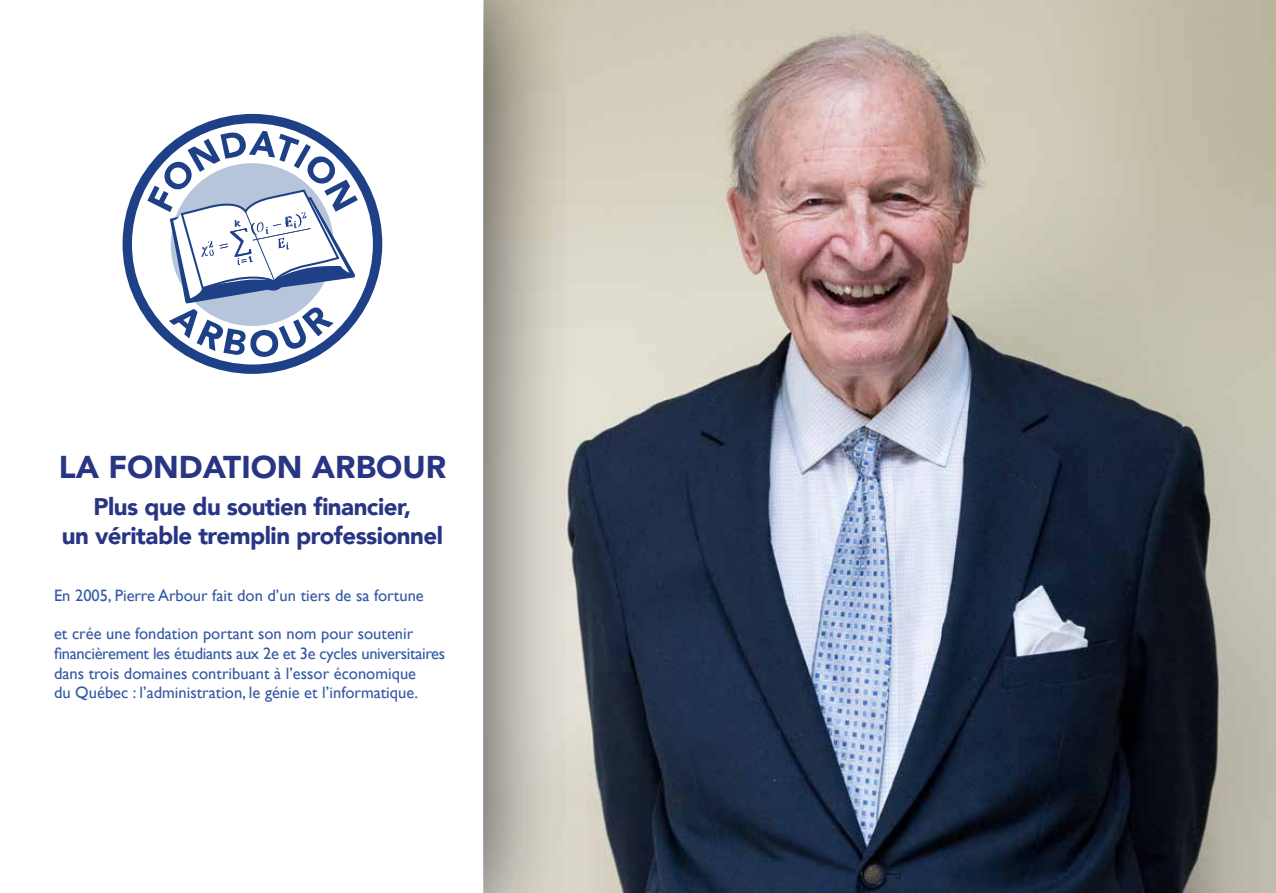
<style>
.page{position:relative;width:1276px;height:893px;background:#fff}
.page>*{position:absolute;margin:0;border:0;box-sizing:border-box;transform-origin:0 0}
.t1{font:900 31.5px "Avenir";color:#283583}
.t2{font:900 24px/28.8px "Avenir";letter-spacing:-.02em;color:#283583;text-align:center}
.t3{font:16.5px/19.8px "Gill Sans";color:#3559a4}
</style>
<div class="page">
<img style="left:578px;top:0;width:698px;height:893px">
<div style="left:0;top:0;width:578px;height:893px;background:#000;opacity:.75"></div>
<div style="left:0;top:0;width:483px;height:893px;background:#fff"></div>
<svg style="left:122px;top:114px;width:260px;height:260px"></svg>
<svg style="left:147px;top:131px;width:211px;height:226px"></svg>
<h1 class="t1" style="left:59px;top:440px;width:389px">LA FONDATION ARBOUR</h1>
<h2 class="t2" style="left:62px;top:492px;width:383px">Plus que du soutien financier,<br>un véritable tremplin professionnel</h2>
<p class="t3" style="left:54px;top:585px;width:371px">En 2005, Pierre Arbour fait don d’un tiers de sa fortune</p>
<p class="t3" style="left:54px;top:623px;width:393px">et crée une fondation portant son nom pour soutenir financièrement les étudiants aux 2e et 3e cycles universitaires dans trois domaines contribuant à l’essor économique<br>du Québec : l’administration, le génie et l’informatique.</p>
</div>
